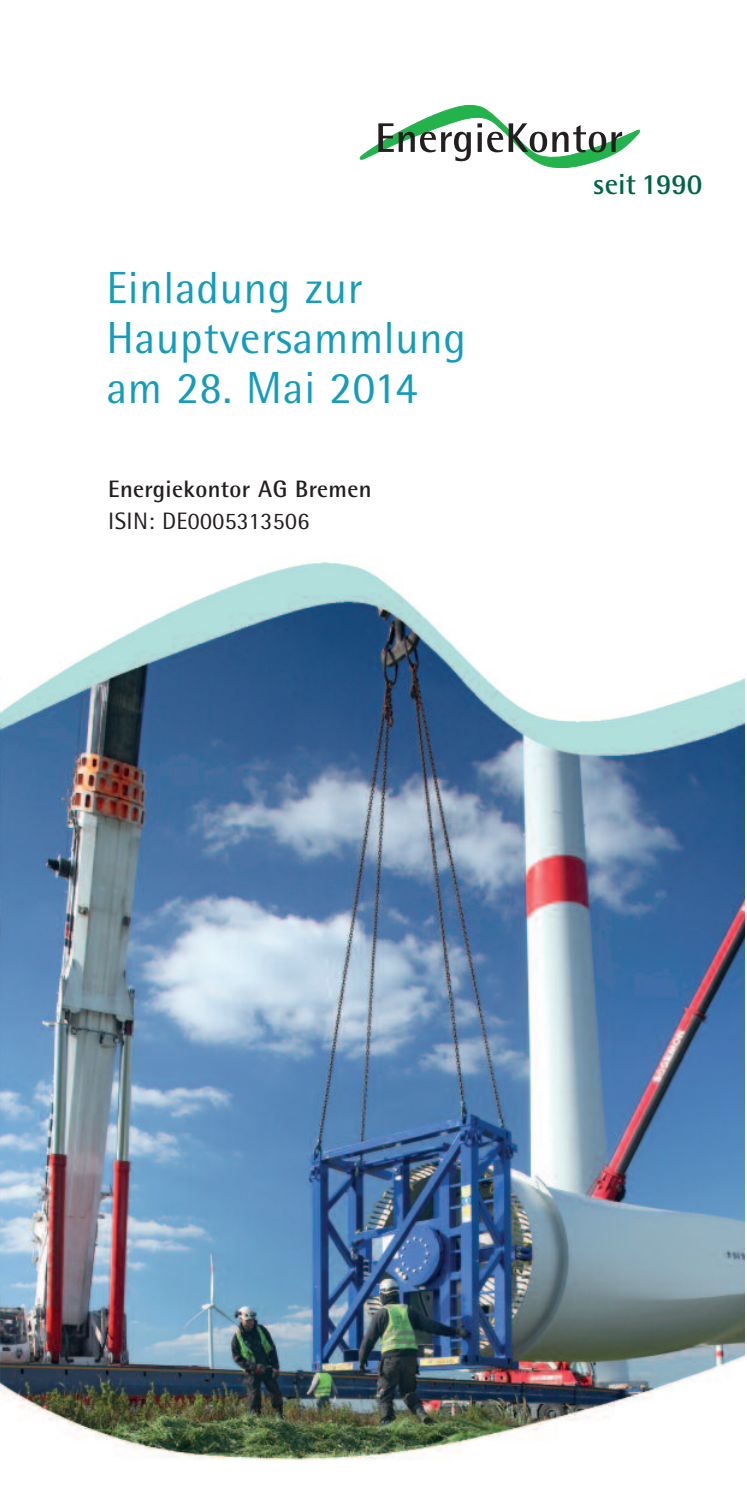
<style>
.page{position:relative;width:747px;height:1489px;background:#fff}
.page>*{position:absolute;margin:0;border:0;box-sizing:border-box;transform-origin:0 0}
.t1{font:45px/50px "Agfa Rotis Semisans";letter-spacing:.015em;color:#149cbb}
.t2{font:700 29px "Agfa Rotis Semisans";color:#006547}
.t3{font:700 23.75px "Agfa Rotis Semisans";letter-spacing:.015em;color:#231f20}
.t4{font:23.75px "Agfa Rotis Semisans";letter-spacing:.015em;color:#231f20}
</style>
<div class="page">
<svg style="left:359px;top:105px;width:280px;height:63px"></svg>
<img style="left:0;top:561px;width:744px;height:900px">
<p class="t1" style="left:106px;top:267px;width:361px">Einladung zur<br>Hauptversammlung am 28. Mai 2014</p>
<p class="t3" style="left:108px;top:481px;width:265px">Energiekontor AG Bremen</p>
<p class="t4" style="left:108px;top:513px;width:202px">ISIN: DE0005313506</p>
<p class="t2" style="left:592px;top:174px;width:111px">seit 1990</p>
</div>
